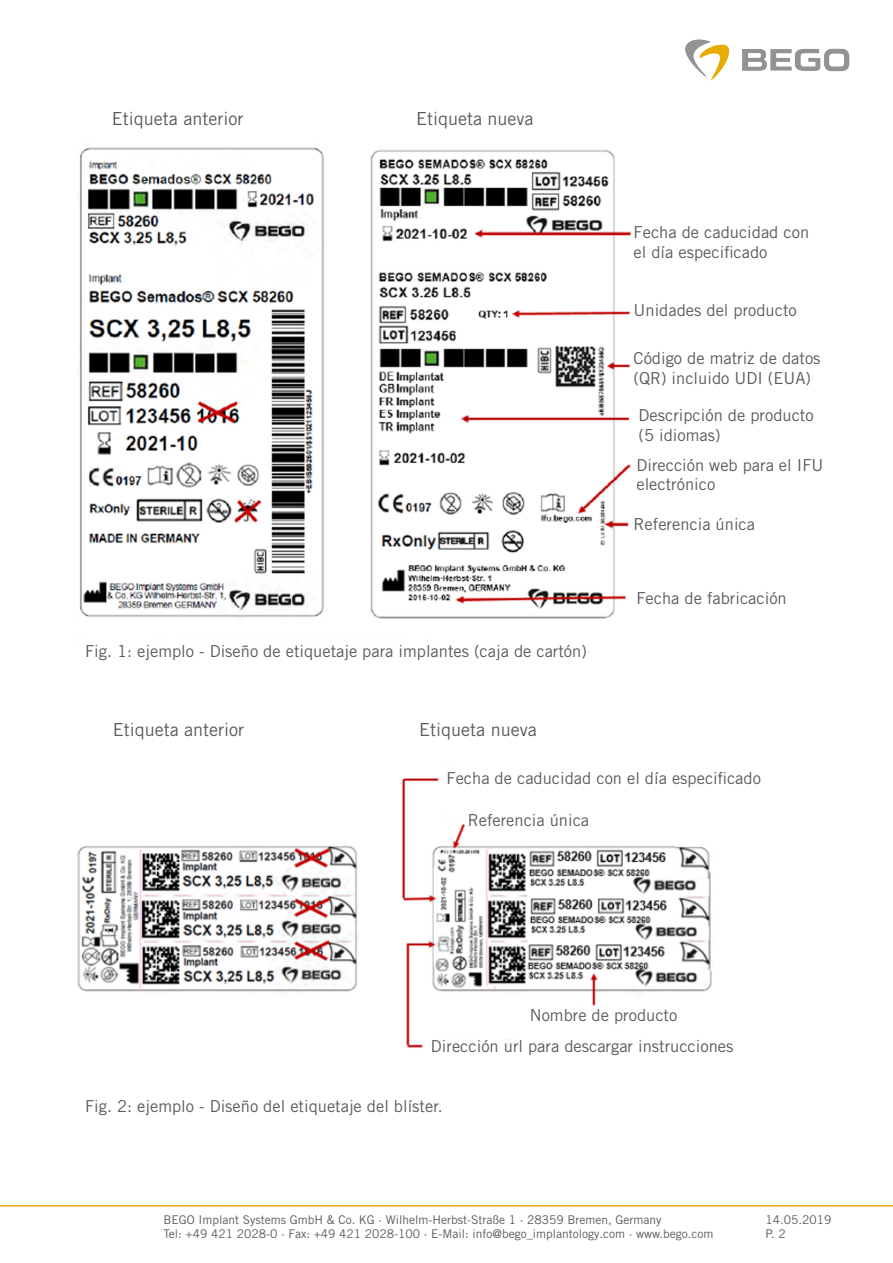
<style>
.page{position:relative;width:893px;height:1263px;background:#fff}
.page>*{position:absolute;margin:0;border:0;box-sizing:border-box;transform-origin:0 0}
.t1{font:18px "Trade Gothic LT Pro";color:#5a5a5d}
.t2{font:16.5px/19.5px "Trade Gothic LT Pro";color:#5a5a5d}
.t3{font:12px "Trade Gothic LT Pro";color:#5a5a5d}
</style>
<div class="page">
<img style="left:79px;top:147px;width:553px;height:472px">
<img style="left:77px;top:778px;width:635px;height:270px">
<img style="left:685px;top:39px;width:165px;height:42px">
<hr style="left:0;top:1205px;width:893px;height:1px;background:#e5a710">
<p class="t1" style="left:112px;top:108px;width:133px">Etiqueta anterior</p>
<p class="t1" style="left:416px;top:108px;width:119px">Etiqueta nueva</p>
<p class="t2" style="left:85px;top:641px;width:503px">Fig. 1: ejemplo - Diseño de etiquetaje para implantes (caja de cartón)</p>
<p class="t2" style="left:634px;top:223px;width:177px">Fecha de caducidad con el día especificado</p>
<p class="t2" style="left:634px;top:300px;width:165px">Unidades del producto</p>
<p class="t2" style="left:634px;top:348px;width:188px">Código de matriz de datos (QR) incluido UDI (EUA)</p>
<p class="t2" style="left:639px;top:405px;width:177px">Descripción de producto (5 idiomas)</p>
<p class="t2" style="left:636px;top:455px;width:188px">Dirección web para el IFU electrónico</p>
<p class="t2" style="left:634px;top:514px;width:123px">Referencia única</p>
<p class="t2" style="left:636px;top:588px;width:152px">Fecha de fabricación</p>
<p class="t1" style="left:113px;top:719px;width:133px">Etiqueta anterior</p>
<p class="t1" style="left:419px;top:719px;width:119px">Etiqueta nueva</p>
<p class="t2" style="left:446px;top:768px;width:316px">Fecha de caducidad con el día especificado</p>
<p class="t2" style="left:468px;top:810px;width:123px">Referencia única</p>
<p class="t2" style="left:530px;top:1005px;width:149px">Nombre de producto</p>
<p class="t2" style="left:431px;top:1036px;width:304px">Dirección url para descargar instrucciones</p>
<p class="t2" style="left:85px;top:1096px;width:359px">Fig. 2: ejemplo - Diseño del etiquetaje del blíster.</p>
<p class="t3" style="left:163px;top:1212px;width:499px">BEGO Implant Systems GmbH &amp; Co. KG · Wilhelm-Herbst-Straße 1 · 28359 Bremen, Germany</p>
<p class="t3" style="left:163px;top:1226px;width:552px">Tel: +49 421 2028-0 · Fax: +49 421 2028-100 · E-Mail: info@bego_implantology.com · www.bego.com</p>
<p class="t3" style="left:765px;top:1212px;width:67px">14.05.2019</p>
<p class="t3" style="left:765px;top:1226px;width:22px">P. 2</p>
</div>
